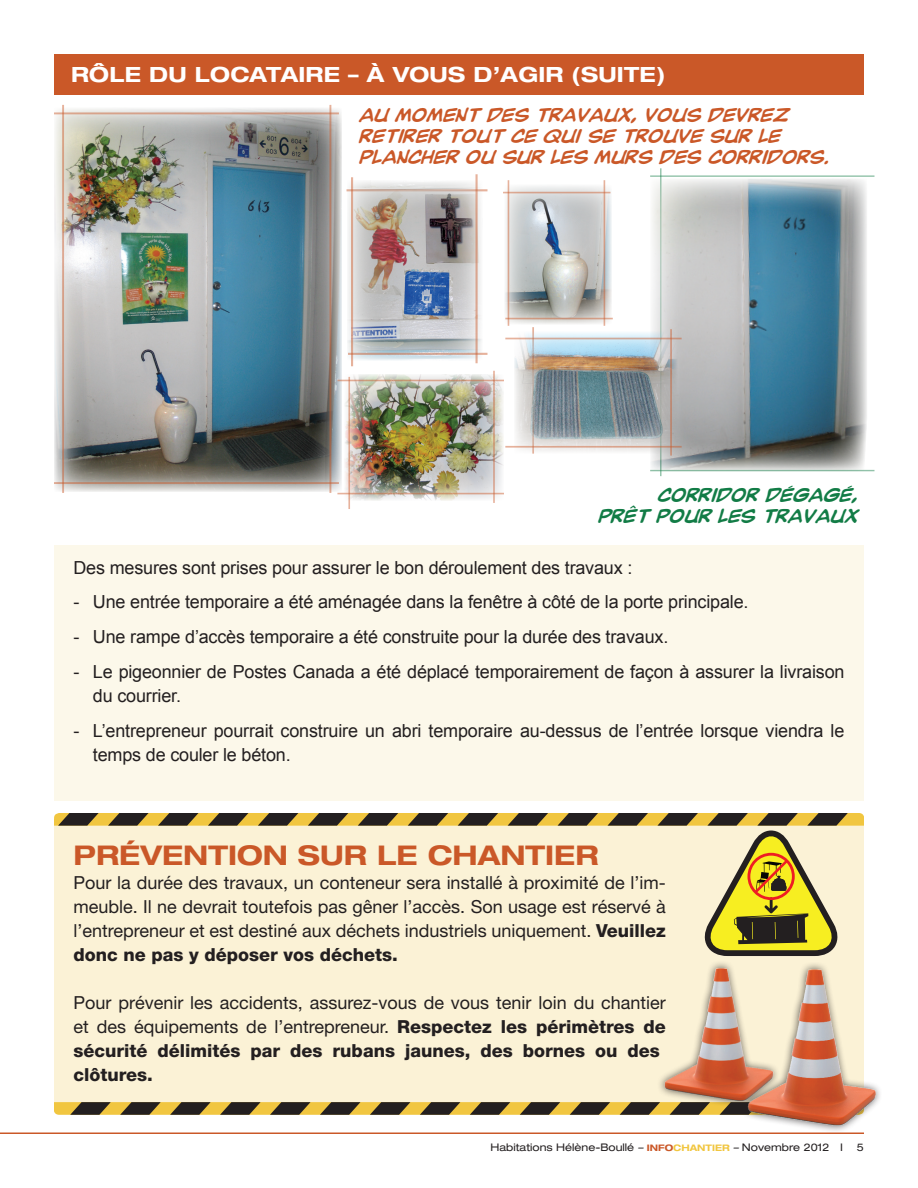
<style>
.page{position:relative;width:918px;height:1188px;background:#fff}
.page>*{position:absolute;margin:0;border:0;box-sizing:border-box;transform-origin:0 0}
.t1{font:700 expanded 27.15px "Helvetica Neue";color:#ca5828}
.t2{font:700 expanded 21px "Helvetica Neue";letter-spacing:.01em;color:#fff}
.t3{font:18px/24px "Helvetica Neue";color:#231f20;text-align:justify}
.t4{font:18px/24px "Arial";letter-spacing:-.01em;color:#231f20}
.t5{font:italic 18px/21px "Comic";color:#ca5828}
.t6{font:italic 18px/21px "Comic";color:#127c46;text-align:right}
.t7{font:expanded 10.5px "Helvetica Neue";color:#231f20}
.s1{font-weight:800}
.s2{font-style:italic}
.s3{font-weight:700;font-size:9px;color:#ca5828}
.s4{font-weight:700;font-size:9px;color:#f1c640}
</style>
<div class="page">
<hr style="left:0;top:1132px;width:864px;height:2px;background:#ca5828">
<div style="left:54px;top:824px;width:810px;height:278px;background:#fbf2d6"></div>
<svg style="left:54px;top:1102px;width:603px;height:13px;background:#7c6830"></svg>
<svg style="left:54px;top:813px;width:810px;height:143px"></svg>
<div style="left:657px;top:961px;width:226px;height:172px;background:#231f20;opacity:.75"></div>
<img style="left:657px;top:966px;width:225px;height:164px">
<div style="left:54px;top:54px;width:810px;height:41px;background:#ca5828"></div>
<img style="left:54px;top:108px;width:288px;height:383px">
<hr style="left:54px;top:112px;width:285px;height:2px;background:#ca5828">
<hr style="left:54px;top:482px;width:285px;height:2px;background:#ca5828">
<hr style="left:62px;top:105px;width:2px;height:388px;background:#ca5828">
<hr style="left:329px;top:105px;width:2px;height:388px;background:#ca5828">
<img style="left:344px;top:374px;width:160px;height:127px">
<hr style="left:493px;top:371px;width:2px;height:132px;background:#ca5828">
<hr style="left:348px;top:377px;width:2px;height:132px;background:#ca5828">
<hr style="left:337px;top:380px;width:167px;height:1px;background:#ca5828">
<hr style="left:337px;top:493px;width:167px;height:1px;background:#ca5828">
<hr style="left:346px;top:189px;width:142px;height:2px;background:#ca5828">
<hr style="left:660px;top:168px;width:2px;height:308px;background:#127c46">
<img style="left:650px;top:178px;width:217px;height:292px">
<hr style="left:650px;top:175px;width:224px;height:2px;background:#127c46">
<hr style="left:650px;top:470px;width:224px;height:1px;background:#127c46">
<img style="left:505px;top:185px;width:107px;height:140px">
<hr style="left:503px;top:192px;width:108px;height:1px;background:#ca5828">
<hr style="left:505px;top:318px;width:108px;height:1px;background:#ca5828">
<hr style="left:604px;top:180px;width:1px;height:146px;background:#ca5828">
<hr style="left:508px;top:180px;width:1px;height:146px;background:#ca5828">
<img style="left:347px;top:180px;width:135px;height:180px">
<hr style="left:348px;top:353px;width:140px;height:2px;background:#ca5828">
<hr style="left:475px;top:174px;width:3px;height:189px;background:#ca5828">
<hr style="left:351px;top:177px;width:2px;height:189px;background:#ca5828">
<hr style="left:532px;top:327px;width:2px;height:127px;background:#ca5828">
<img style="left:515px;top:332px;width:162px;height:122px">
<hr style="left:670px;top:329px;width:2px;height:127px;background:#ca5828">
<hr style="left:505px;top:338px;width:177px;height:1px;background:#ca5828">
<hr style="left:505px;top:446px;width:177px;height:2px;background:#ca5828">
<div style="left:54px;top:545px;width:810px;height:256px;background:#fcf8ea"></div>
<p class="t2" style="left:71px;top:62px;width:158px">RÔLE DU LOCATA</p>
<p class="t2" style="left:299px;top:62px;width:25px">IRE</p>
<p class="t2" style="left:348px;top:62px;width:248px">– À VOUS D’AGIR (SUI</p>
<p class="t2" style="left:624px;top:62px;width:43px">TE)</p>
<p class="t5" style="left:358px;top:104px;width:472px">AU MOMENT DES TRAVAUX, VOUS DEVREZ<br>RETIRER TOUT CE QUI SE TROUVE SUR LE<br>PLANCHER OU SUR LES MURS DES CORRIDORS.</p>
<p class="t6" style="left:597px;top:483px;width:261px">CORRIDOR DÉGAGÉ,<br>PRÊT POUR LES TRAVAUX</p>
<p class="t4" style="left:73px;top:555px;width:560px">Des mesures sont prises pour assurer le bon déroulement des travaux :</p>
<p class="t4" style="left:73px;top:590px;width:677px">- Une entrée temporaire a été aménagée dans la fenêtre à côté de la porte principale.</p>
<p class="t4" style="left:73px;top:625px;width:596px">- Une rampe d’accès temporaire a été construite pour la durée des travaux.</p>
<p class="t4" style="left:93px;top:660px;width:753px;text-indent:-19px">- Le pigeonnier de Postes Canada a été déplacé temporairement de façon à assurer la livraison du courrier.</p>
<p class="t4" style="left:93px;top:719px;width:753px;text-indent:-19px">- L’entrepreneur pourrait construire un abri temporaire au-dessus de l’entrée lorsque viendra le temps de couler le béton.</p>
<h1 class="t1" style="left:73px;top:838px;width:112px">PRÉVENT</h1>
<h1 class="t1" style="left:228px;top:838px;width:35px">ION</h1>
<h1 class="t1" style="left:298px;top:838px;width:155px">SUR LE CHANT</h1>
<h1 class="t1" style="left:545px;top:838px;width:32px">IER</h1>
<p class="t3" style="left:73px;top:870px;width:594px">Pour la durée des travaux, un conteneur sera installé à proximité de l’im&shy;meuble. Il ne devrait toutefois pas gêner l’accès. Son usage est réservé à l’entrepreneur et est destiné aux déchets industriels uniquement. <span class="s1">Veuillez donc ne pas y déposer vos déchets.</span></p>
<p class="t3" style="left:73px;top:990px;width:594px;text-align:left">Pour prévenir les accidents, assurez-vous de vous tenir loin du chantier et des équipements de l’entrepreneur. <span class="s1">Respectez les périmètres de sécurité délimités par des rubans jaunes, des bornes ou des clôtures.</span></p>
<p class="t7" style="left:490px;top:1141px;width:354px">Habitations Hélène-Boullé <span class="s2">–</span> <span class="s3">INFO</span><span class="s4">CHANTIER</span> <span class="s2">–</span> Novembre 2012 I</p>
<p class="t7" style="left:857px;top:1141px;width:9px">5</p>
</div>
